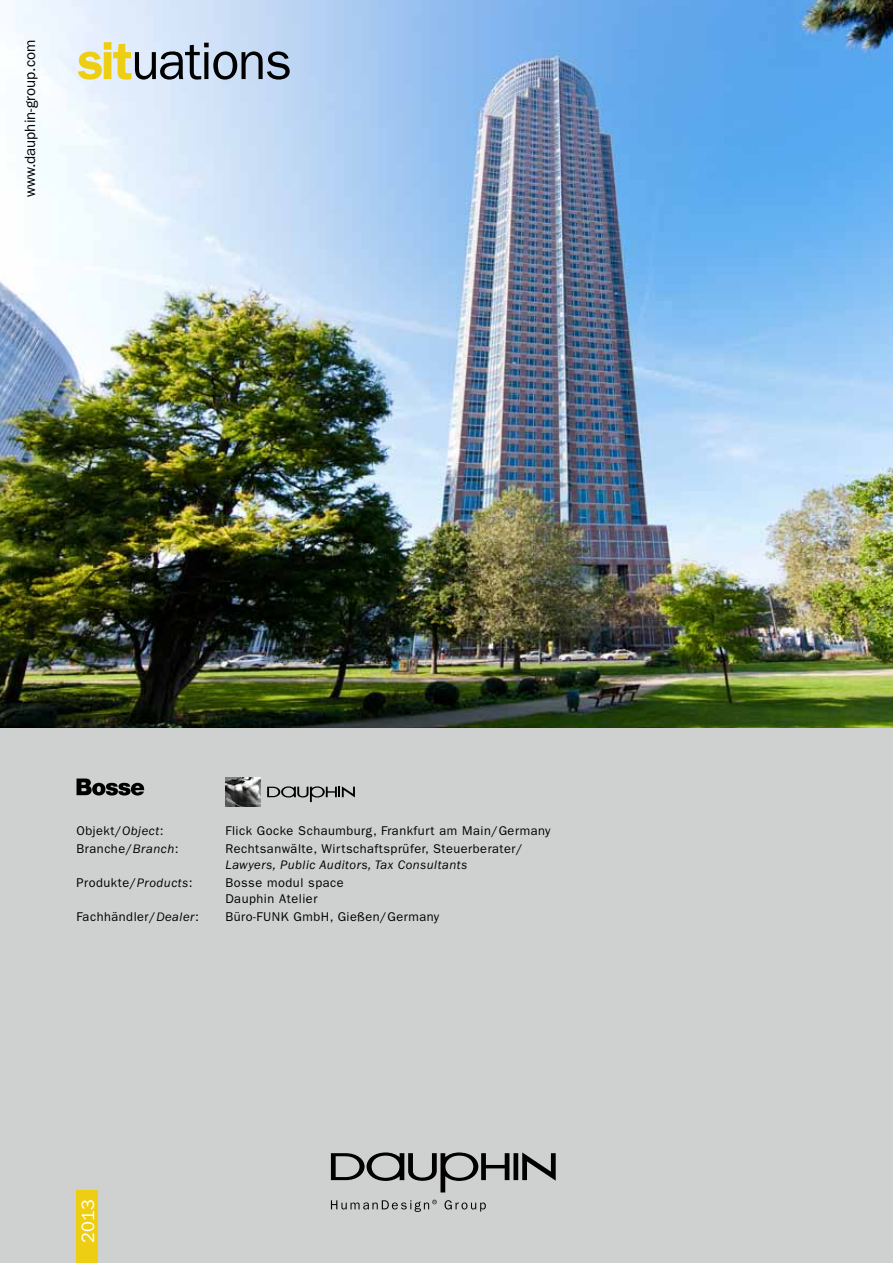
<style>
.page{position:relative;width:893px;height:1263px;background:#cfd0d0}
.page>*{position:absolute;margin:0;border:0;box-sizing:border-box;transform-origin:0 0}
.t1{font:52.95px "Franklin Gothic LT";letter-spacing:-.03em;color:#000}
.t2{font:18px "Franklin Gothic LT";color:#fff}
.t3{font:15px "Franklin Gothic LT";color:#000}
.t4{font:12.75px/15.3px "Franklin Gothic LT";letter-spacing:.04em;color:#000}
.t5{font:italic 12.75px "Franklin Gothic LT";letter-spacing:.04em;color:#000}
.s1{font-weight:600;color:#eece13}
.s2{font-style:italic}
</style>
<div class="page">
<img style="left:0;top:0;width:893px;height:727px">
<svg style="left:331px;top:1152px;width:225px;height:40px"></svg>
<svg style="left:331px;top:1200px;width:106px;height:12px"></svg>
<svg style="left:444px;top:1200px;width:42px;height:11px"></svg>
<div style="left:77px;top:1191px;width:21px;height:72px;background:#eece13"></div>
<img style="left:225px;top:778px;width:36px;height:28px">
<svg style="left:267px;top:786px;width:88px;height:16px"></svg>
<svg style="left:77px;top:778px;width:67px;height:17px"></svg>
<p class="t3" style="left:22px;top:197px;width:159px;rotate:-90deg">www.dauphin-group.com</p>
<h1 class="t1" style="left:77px;top:31px;width:216px"><span class="s1">sit</span>uations</h1>
<p class="t4" style="left:77px;top:823px;width:89px">Objekt/<span class="s2">Object</span>:</p>
<p class="t4" style="left:225px;top:823px;width:327px">Flick Gocke Schaumburg, Frankfurt am Main/Germany</p>
<p class="t4" style="left:77px;top:841px;width:104px">Branche/<span class="s2">Branch</span>:</p>
<p class="t4" style="left:225px;top:841px;width:299px">Rechtsanwälte, Wirtschaftsprüfer, Steuerberater/</p>
<p class="t5" style="left:225px;top:857px;width:243px">Lawyers, Public Auditors, Tax Consultants</p>
<p class="t4" style="left:77px;top:875px;width:118px">Produkte/<span class="s2">Products</span>:</p>
<p class="t4" style="left:225px;top:875px;width:120px">Bosse modul space<br>Dauphin Atelier</p>
<p class="t4" style="left:77px;top:909px;width:124px">Fachhändler/<span class="s2">Dealer</span>:</p>
<p class="t4" style="left:225px;top:909px;width:215px">Büro-FUNK GmbH, Gießen/Germany</p>
<h2 class="t2" style="left:78px;top:1243px;width:45px;rotate:-90deg">2013</h2>
</div>
